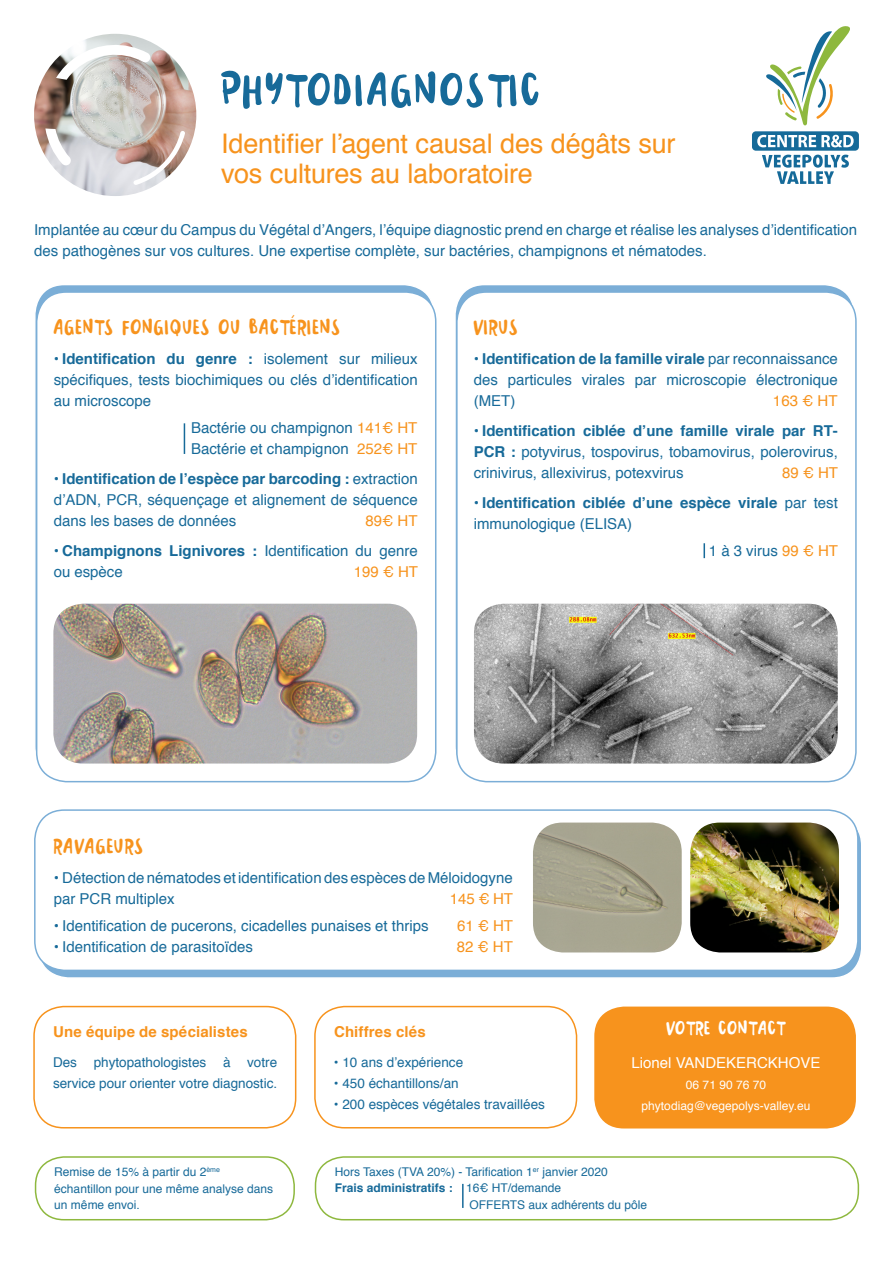
<style>
.page{position:relative;width:893px;height:1263px;background:#fff}
.page>*{position:absolute;margin:0;border:0;box-sizing:border-box;transform-origin:0 0}
.pti_titre_vert{font:72px "Pitter Script";color:#176a99}
.anglais{font:33px "Pitter Script";color:#f7931d}
.anglais-2{font:30px "Pitter Script";color:#fff}
.pti_titre_vert-2{font:27px/30px "Helvetica";letter-spacing:-.01em;color:#f7931d}
.anglais-3{font:15px/21px "Helvetica";color:#176a99;text-align:justify}
.anglais-4{font:700 15px/21px "Helvetica";color:#176a99}
.anglais-5{font:15px "Helvetica";color:#f7931d}
.pti_titre_vert-3{font:700 15px "Helvetica";letter-spacing:.005em;color:#f7931d}
.anglais-6{font:15px "Helvetica";color:#fff}
.anglais-7{font:13.5px/21px "Helvetica";color:#176a99}
.anglais-8{font:12px/16.5px "Helvetica";color:#176a99}
.anglais-9{font:12px "Helvetica";color:#fff}
.anglais-10{font:700 12px "Helvetica";color:#176a99}
.s1{font-weight:700}
.s2{color:#f7931d}
.s3{font-weight:400}
</style>
<div class="page">
<div style="left:39px;top:816px;width:823px;height:162px;background:#7baed7;border-radius:30px"></div>
<div style="left:38px;top:815px;width:824px;height:164px;border:2px solid #fff;border-radius:30px"></div>
<div style="left:35px;top:810px;width:823px;height:160px;background:#fff;border-radius:30px"></div>
<div style="left:34px;top:809px;width:825px;height:162px;border:2px solid #7baed7;border-radius:30px"></div>
<img style="left:533px;top:822px;width:149px;height:130px">
<div style="left:36px;top:291px;width:400px;height:491px;border:2px solid #7baed7;border-radius:30px"></div>
<div style="left:594px;top:1006px;width:262px;height:122px;background:#f7931d;border-radius:30px"></div>
<svg style="left:766px;top:26px;width:84px;height:100px"></svg>
<svg style="left:762px;top:155px;width:87px;height:29px"></svg>
<div style="left:752px;top:131px;width:107px;height:20px;background:#156a99;border-radius:4px"></div>
<svg style="left:757px;top:135px;width:97px;height:12px"></svg>
<img style="left:34px;top:34px;width:162px;height:162px;border-radius:81px">
<svg style="left:133px;top:131px;width:52px;height:54px"></svg>
<svg style="left:45px;top:128px;width:26px;height:37px"></svg>
<svg style="left:56px;top:41px;width:95px;height:39px"></svg>
<div style="left:314px;top:1006px;width:263px;height:122px;border:2px solid #f7931d;border-radius:30px"></div>
<img style="left:53px;top:604px;width:364px;height:159px">
<div style="left:456px;top:291px;width:401px;height:491px;border:2px solid #7baed7;border-radius:30px"></div>
<img style="left:474px;top:604px;width:364px;height:159px">
<img style="left:690px;top:822px;width:149px;height:130px">
<hr style="left:462px;top:1184px;width:2px;height:24px;background:#176a99">
<div style="left:35px;top:1156px;width:260px;height:64px;border:2px solid #8eb83e;border-radius:28px"></div>
<div style="left:315px;top:1156px;width:544px;height:64px;border:2px solid #8eb83e;border-radius:28px"></div>
<div style="left:33px;top:1006px;width:263px;height:122px;border:2px solid #f7931d;border-radius:30px"></div>
<hr style="left:184px;top:423px;width:1px;height:31px;background:#176a99">
<svg style="left:703px;top:543px;width:2px;height:15px"></svg>
<p class="pti_titre_vert" style="left:221px;top:62px;width:323px">PHYTODIAGNOSTIC</p>
<p class="pti_titre_vert-2" style="left:221px;top:130px;width:456px">Identifier l’agent causal des dégâts sur vos cultures au laboratoire</p>
<p class="anglais-3" style="left:34px;top:219px;width:825px">Implantée au cœur du Campus du Végétal d’Angers, l’équipe diagnostic prend en charge et réalise les analyses d’identification des pathogènes sur vos cultures. Une expertise complète, sur bactéries, champignons et nématodes.</p>
<p class="anglais" style="left:54px;top:314px;width:290px">AGENTS FONGIQUES OU BACTÉRIENS</p>
<p class="anglais-3" style="left:54px;top:349px;width:366px">• <span class="s1">Identification du genre :</span> isolement sur milieux spécifiques, tests biochimiques ou clés d’identification au microscope</p>
<p class="anglais-3" style="left:191px;top:418px;width:228px">Bactérie ou champignon <span class="s2">141€ HT</span></p>
<p class="anglais-3" style="left:191px;top:439px;width:228px">Bactérie et champignon <span class="s2">252€ HT</span></p>
<p class="anglais-3" style="left:54px;top:469px;width:366px">• <span class="s1">Identification de l’espèce par barcoding :</span> extraction d’ADN, PCR, séquençage et alignement de séquence dans les bases de données</p>
<p class="anglais-5" style="left:366px;top:509px;width:54px">89€ HT</p>
<p class="anglais-3" style="left:54px;top:541px;width:366px">• <span class="s1">Champignons Lignivores :</span> Identification du genre ou espèce</p>
<p class="anglais-5" style="left:354px;top:560px;width:66px">199 € HT</p>
<p class="anglais" style="left:474px;top:314px;width:47px">VIRUS</p>
<p class="anglais-3" style="left:474px;top:349px;width:366px">• <span class="s1">Identification de la famille virale</span> par reconnaissance des particules virales par microscopie électronique (MET)</p>
<p class="anglais-5" style="left:773px;top:389px;width:66px">163 € HT</p>
<p class="anglais-3" style="left:474px;top:421px;width:366px">• <span class="s1">Identification ciblée d’une famille virale par RT-PCR :</span> potyvirus, tospovirus, tobamovirus, polerovirus, crinivirus, allexivirus, potexvirus</p>
<p class="anglais-5" style="left:782px;top:461px;width:58px">89 € HT</p>
<p class="anglais-4" style="left:474px;top:492px;width:366px"><span class="s3">•</span> Identification ciblée d’une espèce virale <span class="s3">par test immunologique (ELISA)</span></p>
<p class="anglais-3" style="left:709px;top:541px;width:131px">1 à 3 virus <span class="s2">99 € HT</span></p>
<p class="anglais" style="left:54px;top:833px;width:93px">RAVAGEURS</p>
<p class="anglais-3" style="left:54px;top:868px;width:461px">• Détection de nématodes et identification des espèces de Méloidogyne par PCR multiplex</p>
<p class="anglais-5" style="left:450px;top:888px;width:65px">145 € HT</p>
<p class="anglais-3" style="left:54px;top:916px;width:376px">• Identification de pucerons, cicadelles punaises et thrips</p>
<p class="anglais-5" style="left:457px;top:915px;width:57px">61 € HT</p>
<p class="anglais-3" style="left:54px;top:937px;width:201px">• Identification de parasitoïdes</p>
<p class="anglais-5" style="left:457px;top:936px;width:58px">82 € HT</p>
<p class="pti_titre_vert-3" style="left:53px;top:1022px;width:196px">Une équipe de spécialistes</p>
<p class="anglais-7" style="left:53px;top:1052px;width:226px">Des phytopathologistes à votre service pour orienter votre diagnostic.</p>
<p class="pti_titre_vert-3" style="left:334px;top:1022px;width:93px">Chiffres clés</p>
<p class="anglais-7" style="left:334px;top:1052px;width:131px">• 10 ans d’expérience</p>
<p class="anglais-7" style="left:334px;top:1073px;width:126px">• 450 échantillons/an</p>
<p class="anglais-7" style="left:334px;top:1094px;width:213px">• 200 espèces végétales travaillées</p>
<p class="anglais-2" style="left:666px;top:1016px;width:121px">VOTRE CONTACT</p>
<p class="anglais-6" style="left:631px;top:1051px;width:190px">Lionel VANDEKERCKHOVE</p>
<p class="anglais-9" style="left:686px;top:1075px;width:82px">06 71 90 76 70</p>
<p class="anglais-9" style="left:642px;top:1096px;width:170px">phytodiag@vegepolys-valley.eu</p>
<p class="anglais-8" style="left:54px;top:1164px;width:220px">Remise de 15% à partir du 2<sup>ème </sup>échantillon pour une même analyse dans un même envoi.</p>
<p class="anglais-8" style="left:335px;top:1164px;width:275px">Hors Taxes (TVA 20%) - Tarification 1<sup>er</sup> janvier 2020</p>
<p class="anglais-10" style="left:335px;top:1181px;width:228px">Frais administratifs : <span class="s3">16€ HT/demande</span></p>
<p class="anglais-8" style="left:469px;top:1197px;width:179px">OFFERTS aux adhérents du pôle</p>
</div>
